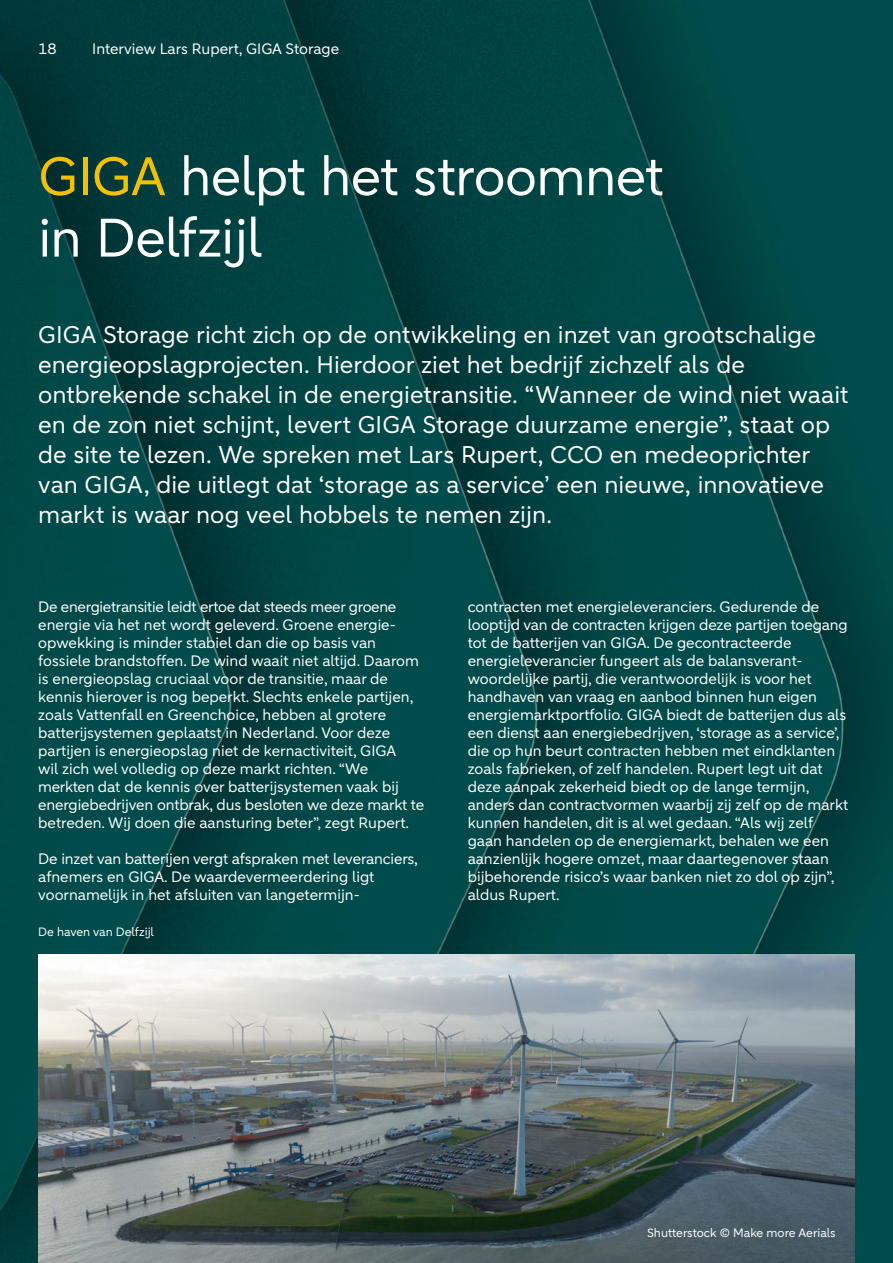
<style>
.page{position:relative;width:893px;height:1263px;background:#fff}
.page>*{position:absolute;margin:0;border:0;box-sizing:border-box;transform-origin:0 0}
.t1{font:53.7px/61.5px "ABNAMRO Sans";letter-spacing:-.015em;color:#fff}
.t2{font:24px/30px "ABNAMRO Sans";color:#fff}
.t3{font:15px/18px "ABNAMRO Sans";color:#fff}
.t4{font:12px "ABNAMRO Sans";color:#fff}
.s1{color:#f3c000}
</style>
<div class="page">
<img style="left:0;top:0;width:893px;height:1263px">
<img style="left:38px;top:954px;width:817px;height:309px">
<p class="t3" style="left:38px;top:40px;width:20px">18</p>
<p class="t3" style="left:92px;top:40px;width:248px">Interview Lars Rupert, GIGA Storage</p>
<h1 class="t1" style="left:38px;top:147px;width:627px"><span class="s1">GIGA</span> helpt het stroomnet in Delfzijl</h1>
<p class="t2" style="left:38px;top:320px;width:812px">GIGA Storage richt zich op de ontwikkeling en inzet van grootschalige energieopslagprojecten. Hierdoor ziet het bedrijf zichzelf als de ontbrekende schakel in de energietransitie. “Wanneer de wind niet waait en de zon niet schijnt, levert GIGA Storage duurzame energie”, staat op de site te lezen. We spreken met Lars Rupert, CCO en medeoprichter van GIGA, die uitlegt dat ‘storage as a service’ een nieuwe, innovatieve markt is waar nog veel hobbels te nemen zijn.</p>
<p class="t3" style="left:38px;top:598px;width:387px">De energietransitie leidt ertoe dat steeds meer groene energie via het net wordt geleverd. Groene energie&shy;opwekking is minder stabiel dan die op basis van fossiele brandstoffen. De wind waait niet altijd. Daarom is energieopslag cruciaal voor de transitie, maar de kennis hierover is nog beperkt. Slechts enkele partijen, zoals Vattenfall en Greenchoice, hebben al grotere batterijsystemen geplaatst in Nederland. Voor deze partijen is energieopslag niet de kernactiviteit, GIGA<br>wil zich wel volledig op deze markt richten. “We merkten dat de kennis over batterijsystemen vaak bij energiebedrijven ontbrak, dus besloten we deze markt te betreden. Wij doen die aansturing beter”, zegt Rupert.</p>
<p class="t3" style="left:38px;top:850px;width:381px">De inzet van batterijen vergt afspraken met leveranciers, afnemers en GIGA. De waardevermeerdering ligt voornamelijk in het afsluiten van langetermijn-</p>
<p class="t4" style="left:38px;top:924px;width:117px">De haven van Delfzijl</p>
<p class="t3" style="left:468px;top:598px;width:382px">contracten met energieleveranciers. Gedurende de looptijd van de contracten krijgen deze partijen toegang tot de batterijen van GIGA. De gecontracteerde energieleverancier fungeert als de balansverant&shy;woordelijke partij, die verantwoordelijk is voor het handhaven van vraag en aanbod binnen hun eigen energiemarktportfolio. GIGA biedt de batterijen dus als een dienst aan energiebedrijven, ‘storage as a service’, die op hun beurt contracten hebben met eindklanten zoals fabrieken, of zelf handelen. Rupert legt uit dat deze aanpak zekerheid biedt op de lange termijn, anders dan contractvormen waarbij zij zelf op de markt kunnen handelen, dit is al wel gedaan. “Als wij zelf gaan handelen op de energiemarkt, behalen we een aanzienlijk hogere omzet, maar daartegenover staan bijbehorende risico’s waar banken niet zo dol op zijn”, aldus Rupert.</p>
<p class="t4" style="left:647px;top:1225px;width:190px">Shutterstock © Make more Aerials</p>
</div>
